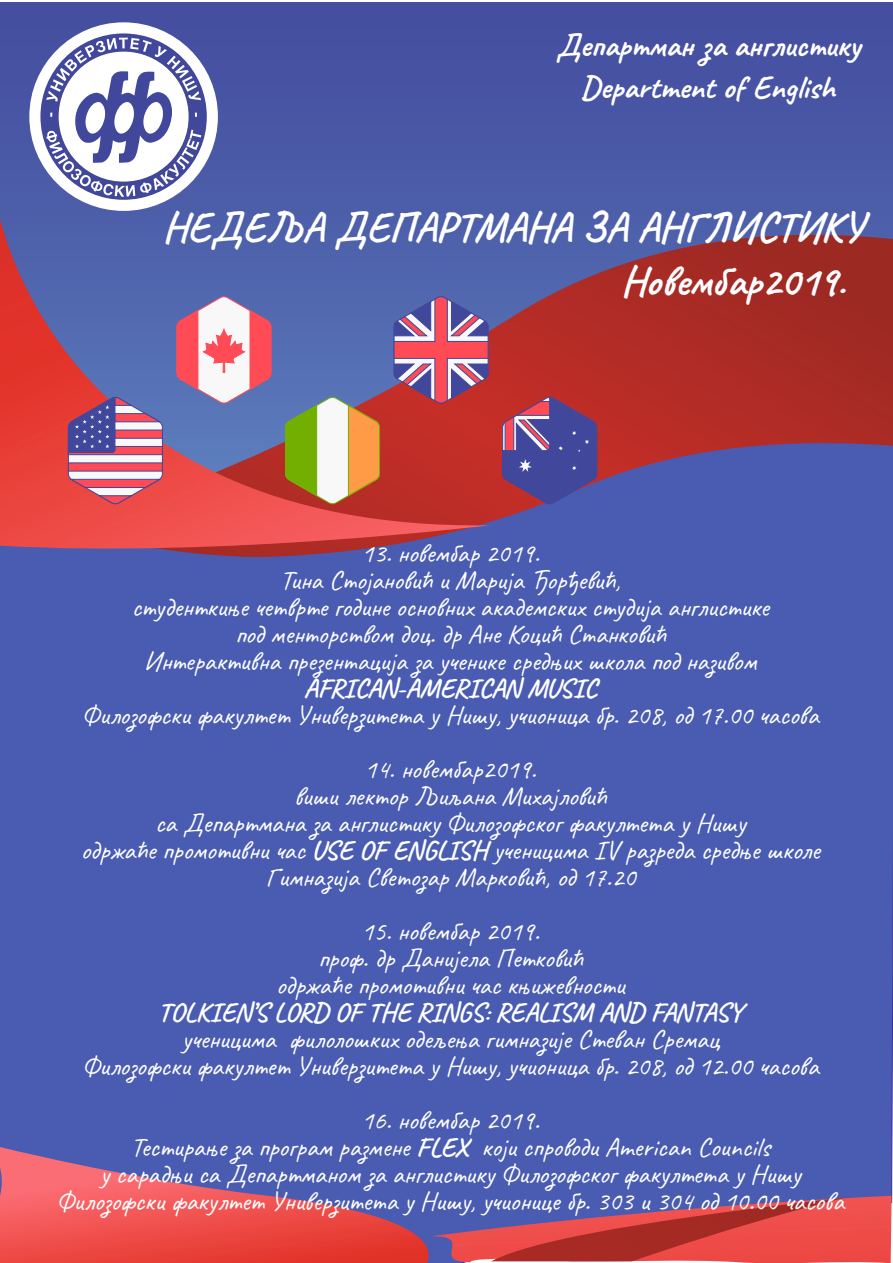
<style>
.page{position:relative;width:893px;height:1263px;background:#fff}
.page>*{position:absolute;margin:0;border:0;box-sizing:border-box;transform-origin:0 0}
.t1{font:700 42.3px/54.3px "Caveat";color:#fff}
.t2{font:700 32.4px/41.7px "Caveat";color:#fff;text-align:center}
.t3{font:27px/27px "Caveat";color:#fff;text-align:center}
.t4{font:700 27px "Caveat";color:#fff}
.s1{font-weight:700}
</style>
<div class="page">
<div style="left:0;top:489px;width:893px;height:774px;background:#495cb1"></div>
<svg style="left:0;top:2px;width:893px;height:487px;background:#5e4c88"></svg>
<svg style="left:490px;top:260px;width:147px;height:297px;background:#8d405c"></svg>
<svg style="left:0;top:214px;width:490px;height:344px;background:#89557d"></svg>
<svg style="left:266px;top:1195px;width:626px;height:68px;background:#b85067"></svg>
<img style="left:491px;top:1193px;width:359px;height:68px">
<div style="left:29px;top:22px;width:189px;height:189px;background:#fff;border-radius:50%"></div>
<svg style="left:40px;top:33px;width:167px;height:167px"></svg>
<svg style="left:46px;top:38px;width:155px;height:159px"></svg>
<svg style="left:502px;top:396px;width:95px;height:109px;background:#6c4c87"></svg>
<svg style="left:285px;top:396px;width:95px;height:109px"></svg>
<svg style="left:68px;top:396px;width:95px;height:109px"></svg>
<svg style="left:176px;top:295px;width:96px;height:110px"></svg>
<svg style="left:393px;top:295px;width:96px;height:110px"></svg>
<p class="t2" style="left:556px;top:24px;width:306px">Департман за англистику<br>Department of English</p>
<h1 class="t1" style="left:621px;top:200px;width:245px;text-indent:-458px">НЕДЕЉА ДЕПАРТМАНА ЗА АНГЛИСТИКУ<br>Новембар2019.</h1>
<p class="t3" style="left:361px;top:540px;width:180px">13. новембар 2019.</p>
<p class="t3" style="left:280px;top:567px;width:342px">Тина Стојановић и Марија Ђорђевић,</p>
<p class="t3" style="left:132px;top:594px;width:639px">студенткиње четврте године основних академских студија англистике под менторством доц. др Ане Коцић Станковић</p>
<p class="t4" style="left:304px;top:671px;width:295px">AFRICAN-AMERICAN MUSIC</p>
<p class="t3" style="left:144px;top:648px;width:614px">Интерактивна презентација за ученике средњих школа под називом</p>
<p class="t3" style="left:82px;top:702px;width:738px">Филозофски факултет Универзитета у Нишу, учионица бр. 208, од 17.00 часова</p>
<p class="t3" style="left:81px;top:756px;width:740px">14. новембар2019.<br>виши лектор Љиљана Михајловић<br>са Департмана за англистику Филозофског факултета у Нишу<br>одржаће промотивни час <span class="s1">USE OF ENGLISH</span> ученицима IV разреда средње школе</p>
<p class="t3" style="left:265px;top:864px;width:372px">Гимназија Светозар Марковић, од 17.20</p>
<p class="t3" style="left:361px;top:918px;width:180px">15. новембар 2019.</p>
<p class="t3" style="left:318px;top:945px;width:266px">проф. др Данијела Петковић</p>
<p class="t3" style="left:276px;top:972px;width:350px">одржаће промотивни час књижевности</p>
<p class="t4" style="left:158px;top:995px;width:586px">TOLKIEN’S LORD OF THE RINGS: REALISM AND FANTASY</p>
<p class="t3" style="left:82px;top:1053px;width:738px">Филозофски факултет Универзитета у Нишу, учионица бр. 208, од 12.00 часова</p>
<p class="t3" style="left:361px;top:1107px;width:180px">16. новембар 2019.</p>
<p class="t3" style="left:182px;top:1026px;width:539px">ученицима филолошких одељења гимназије Стеван Сремац</p>
<p class="t3" style="left:100px;top:1134px;width:702px">Тестирање за програм размене <span class="s1">FLEX</span> који спроводи American Councils<br>у сарадњи са Департманом за англистику Филозофског факултета у Нишу</p>
<p class="t3" style="left:56px;top:1188px;width:789px">Филозофски факултет Универзитета у Нишу, учионице бр. 303 и 304 од 10.00 часова</p>
</div>
